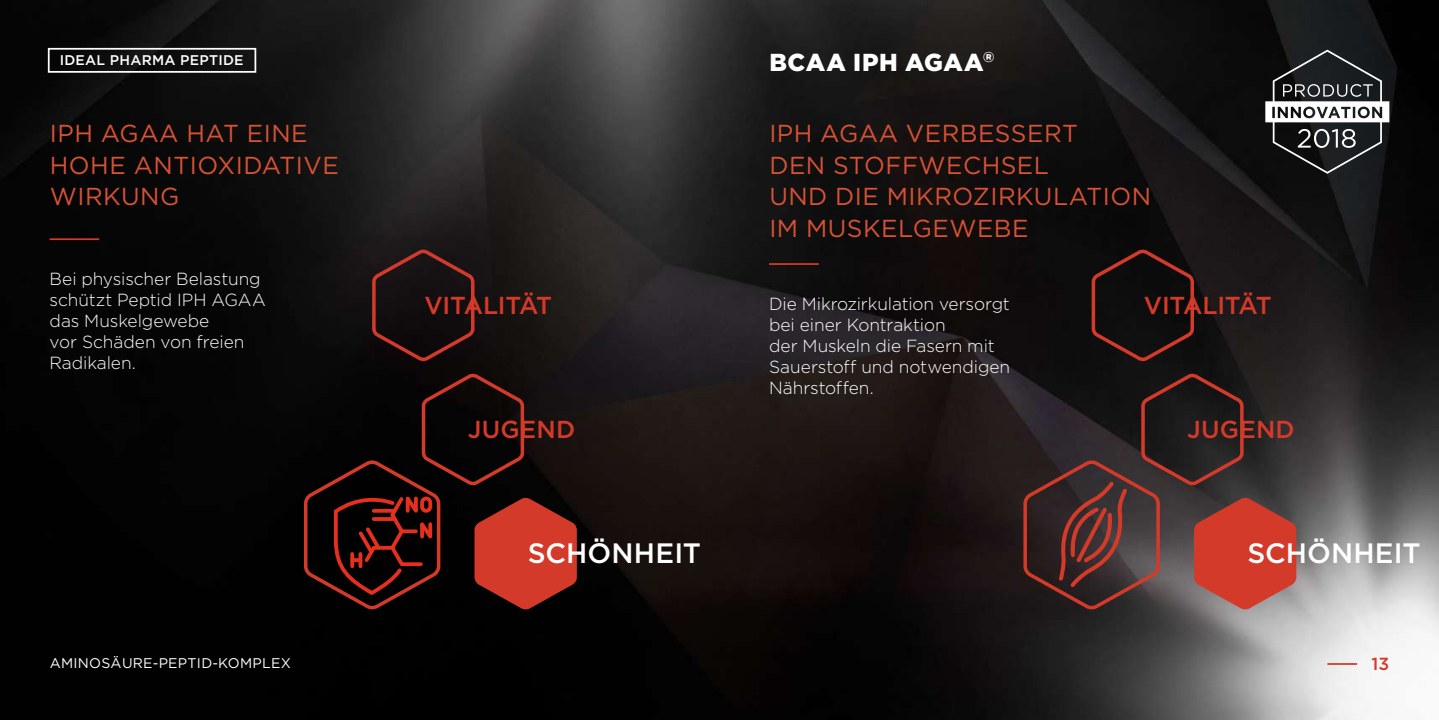
<style>
.page{position:relative;width:1439px;height:720px;background:#fff}
.page>*{position:absolute;margin:0;border:0;box-sizing:border-box;transform-origin:0 0}
.t1{font:500 28px "Gotham Pro";letter-spacing:.005em;color:#fff}
.t2{font:24.5px/31.5px "Gotham Pro";letter-spacing:.02em;color:#d85235}
.t3{font:500 24.5px "Gotham Pro";letter-spacing:-.005em;color:#d43a2a}
.t4{font:900 24.5px "Gotham Pro";letter-spacing:.025em;color:#fff}
.t5{font:300 17.5px/21px "Gotham Pro";letter-spacing:-.005em;color:#fff}
.t6{font:500 17.5px "Gotham Pro";color:#d43a2a}
.t7{font:14px "Gotham Pro";letter-spacing:.02em;color:#fff}
.t8{font:500 14px "Gotham Pro";letter-spacing:.02em;color:#fff}
</style>
<div class="page">
<img style="left:0;top:0;width:1439px;height:719px">
<div style="left:48px;top:48px;width:208px;height:25px;border:2px solid #fff"></div>
<hr style="left:1327px;top:662px;width:30px;height:2px;background:#d43a2a">
<svg style="left:1265px;top:50px;width:124px;height:124px;background:#454749"></svg>
<hr style="left:50px;top:238px;width:49px;height:2px;background:#d43a2a">
<svg style="left:370px;top:247px;width:106px;height:116px;background:#251312"></svg>
<hr style="left:769px;top:263px;width:50px;height:2px;background:#d43a2a">
<svg style="left:1090px;top:247px;width:105px;height:116px;background:#1f110f"></svg>
<svg style="left:302px;top:371px;width:276px;height:241px;background:#300f0b"></svg>
<svg style="left:1021px;top:371px;width:277px;height:241px;background:#502f2d"></svg>
<p class="t8" style="left:60px;top:52px;width:185px">IDEAL PHARMA PEPTIDE</p>
<h2 class="t2" style="left:50px;top:117px;width:290px">IPH AGAA HAT EINE<br>HOHE ANTIOXIDATIVE<br>WIRKUNG</h2>
<p class="t5" style="left:50px;top:269px;width:218px">Bei physischer Belastung schützt Peptid IPH AGAA das Muskelgewebe<br>vor Schäden von freien<br>Radikalen.</p>
<p class="t7" style="left:50px;top:654px;width:243px">AMINOSÄURE-PEPTID-KOMPLEX</p>
<h2 class="t4" style="left:769px;top:48px;width:227px">BCAA IPH AGAA<sup>®</sup></h2>
<h2 class="t2" style="left:769px;top:117px;width:383px">IPH AGAA VERBESSERT<br>DEN STOFFWECHSEL<br>UND DIE MIKROZIRKULATION<br>IM MUSKELGEWEBE</h2>
<h2 class="t3" style="left:424px;top:291px;width:129px">VITALITÄT</h2>
<h2 class="t3" style="left:1144px;top:291px;width:129px">VITALITÄT</h2>
<p class="t5" style="left:769px;top:293px;width:243px">Die Mikrozirkulation versorgt bei einer Kontraktion<br>der Muskeln die Fasern mit<br>Sauerstoff und notwendigen<br>Nährstoffen.</p>
<h2 class="t3" style="left:468px;top:415px;width:109px">JUGEND</h2>
<h2 class="t3" style="left:1187px;top:415px;width:109px">JUGEND</h2>
<h1 class="t1" style="left:528px;top:537px;width:175px">SCHÖNHEIT</h1>
<h1 class="t1" style="left:1247px;top:537px;width:175px">SCHÖNHEIT</h1>
<p class="t6" style="left:1371px;top:654px;width:19px">13</p>
</div>
